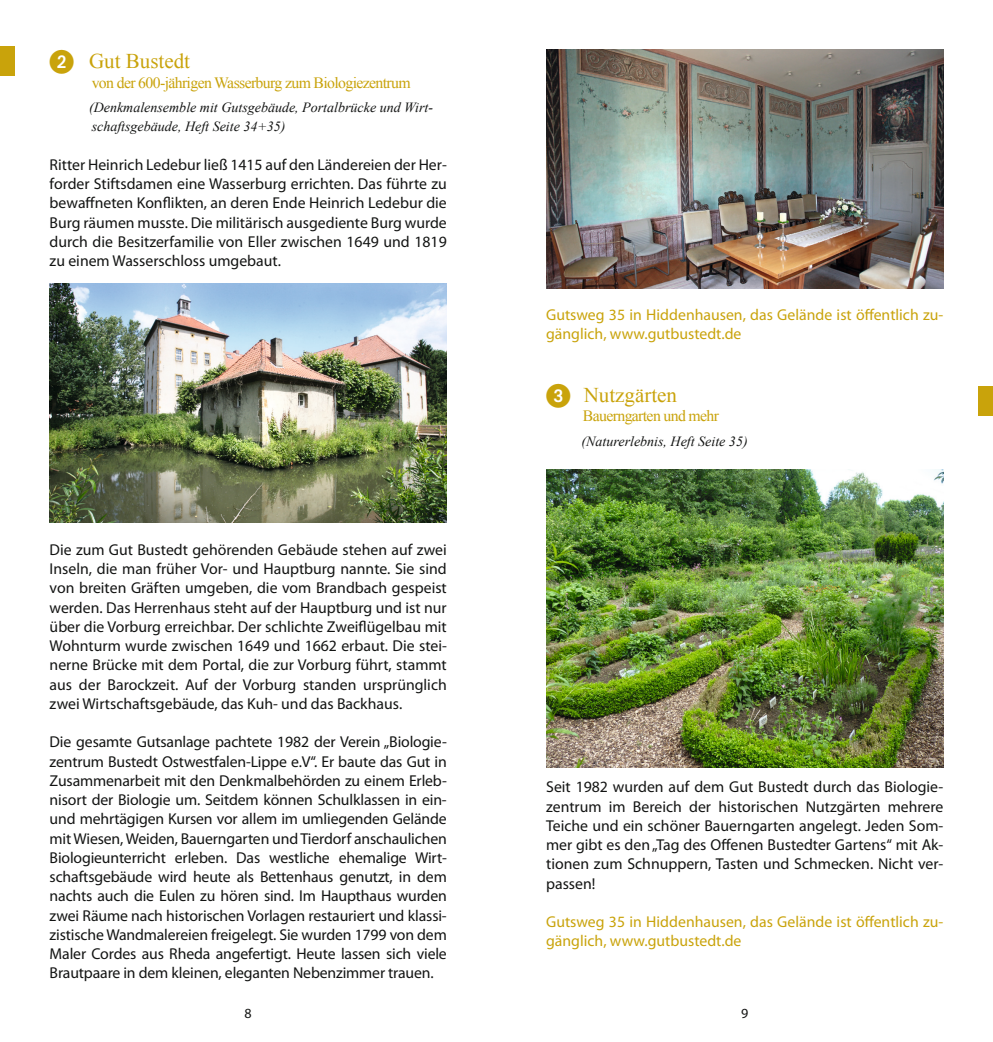
<style>
.page{position:relative;width:993px;height:1042px;background:#fff}
.page>*{position:absolute;margin:0;border:0;box-sizing:border-box;transform-origin:0 0}
.t1{font:21px "Times New Roman";color:#c9a30b}
.t2{font:15.75px/19.2px "Myriad Pro";color:#131413;text-align:justify}
.t3{font:15.75px/19.2px "Myriad Pro";color:#c9a30b}
.t4{font:15.75px "Times New Roman";letter-spacing:-.04em;color:#c9a30b}
.t5{font:italic 14px/19.2px "Times New Roman";color:#131413}
.t6{font:14px "Myriad Pro";color:#131413}
.s1{font-family:"European Pi One";font-size:24.5px}
</style>
<div class="page">
<div style="left:0;top:46px;width:15px;height:30px;background:#c9a30b"></div>
<img style="left:50px;top:284px;width:396px;height:239px">
<img style="left:546px;top:469px;width:397px;height:298px">
<img style="left:546px;top:50px;width:397px;height:239px">
<div style="left:977px;top:386px;width:15px;height:29px;background:#c9a30b"></div>
<h1 class="t1" style="left:50px;top:47px;width:142px"><span class="s1">2</span> Gut Bustedt</h1>
<p class="t4" style="left:92px;top:72px;width:320px">von der 600-jährigen Wasserburg zum Biologiezentrum</p>
<p class="t5" style="left:89px;top:97px;width:345px">(Denkmalensemble mit Gutsgebäude, Portalbrücke und Wirt&shy;schaftsgebäude, Heft Seite 34+35)</p>
<p class="t2" style="left:50px;top:155px;width:398px">Ritter Heinrich Ledebur ließ 1415 auf den Ländereien der Her&shy;forder Stiftsdamen eine Wasserburg errichten. Das führte zu bewaffneten Konflikten, an deren Ende Heinrich Ledebur die Burg räumen musste. Die militärisch ausgediente Burg wurde durch die Besitzerfamilie von Eller zwischen 1649 und 1819 zu einem Wasserschloss umgebaut.</p>
<p class="t3" style="left:546px;top:305px;width:398px">Gutsweg 35 in Hiddenhausen, das Gelände ist öffentlich zu&shy;gänglich, www.gutbustedt.de</p>
<h1 class="t1" style="left:546px;top:381px;width:132px"><span class="s1">3</span> Nutzgärten</h1>
<p class="t4" style="left:582px;top:405px;width:138px">Bauerngarten und mehr</p>
<p class="t5" style="left:581px;top:431px;width:167px">(Naturerlebnis, Heft Seite 35)</p>
<p class="t2" style="left:50px;top:540px;width:398px">Die zum Gut Bustedt gehörenden Gebäude stehen auf zwei Inseln, die man früher Vor- und Hauptburg nannte. Sie sind von breiten Gräften umgeben, die vom Brandbach gespeist werden. Das Herrenhaus steht auf der Hauptburg und ist nur über die Vorburg erreichbar. Der schlichte Zweiflügelbau mit Wohnturm wurde zwischen 1649 und 1662 erbaut. Die stei&shy;nerne Brücke mit dem Portal, die zur Vorburg führt, stammt aus der Barockzeit. Auf der Vorburg standen ursprünglich zwei Wirtschaftsgebäude, das Kuh- und das Backhaus.</p>
<p class="t2" style="left:50px;top:732px;width:398px">Die gesamte Gutsanlage pachtete 1982 der Verein „Biologie&shy;zentrum Bustedt Ostwestfalen-Lippe e.V“. Er baute das Gut in Zusammenarbeit mit den Denkmalbehörden zu einem Erleb&shy;nisort der Biologie um. Seitdem können Schulklassen in ein&shy;und mehrtägigen Kursen vor allem im umliegenden Gelände mit Wiesen, Weiden, Bauerngarten und Tierdorf anschaulichen Biologieunterricht erleben. Das westliche ehemalige Wirt&shy;schaftsgebäude wird heute als Bettenhaus genutzt, in dem nachts auch die Eulen zu hören sind. Im Haupthaus wurden zwei Räume nach historischen Vorlagen restauriert und klassi&shy;zistische Wandmalereien freigelegt. Sie wurden 1799 von dem Maler Cordes aus Rheda angefertigt. Heute lassen sich viele Brautpaare in dem kleinen, eleganten Nebenzimmer trauen.</p>
<p class="t6" style="left:244px;top:1004px;width:9px">8</p>
<p class="t6" style="left:741px;top:1004px;width:9px">9</p>
<p class="t2" style="left:546px;top:777px;width:398px">Seit 1982 wurden auf dem Gut Bustedt durch das Biologie&shy;zentrum im Bereich der historischen Nutzgärten mehrere Teiche und ein schöner Bauerngarten angelegt. Jeden Som&shy;mer gibt es den „Tag des Offenen Bustedter Gartens“ mit Ak&shy;tionen zum Schnuppern, Tasten und Schmecken. Nicht ver&shy;passen!</p>
<p class="t3" style="left:546px;top:912px;width:398px">Gutsweg 35 in Hiddenhausen, das Gelände ist öffentlich zu&shy;gänglich, www.gutbustedt.de</p>
</div>
